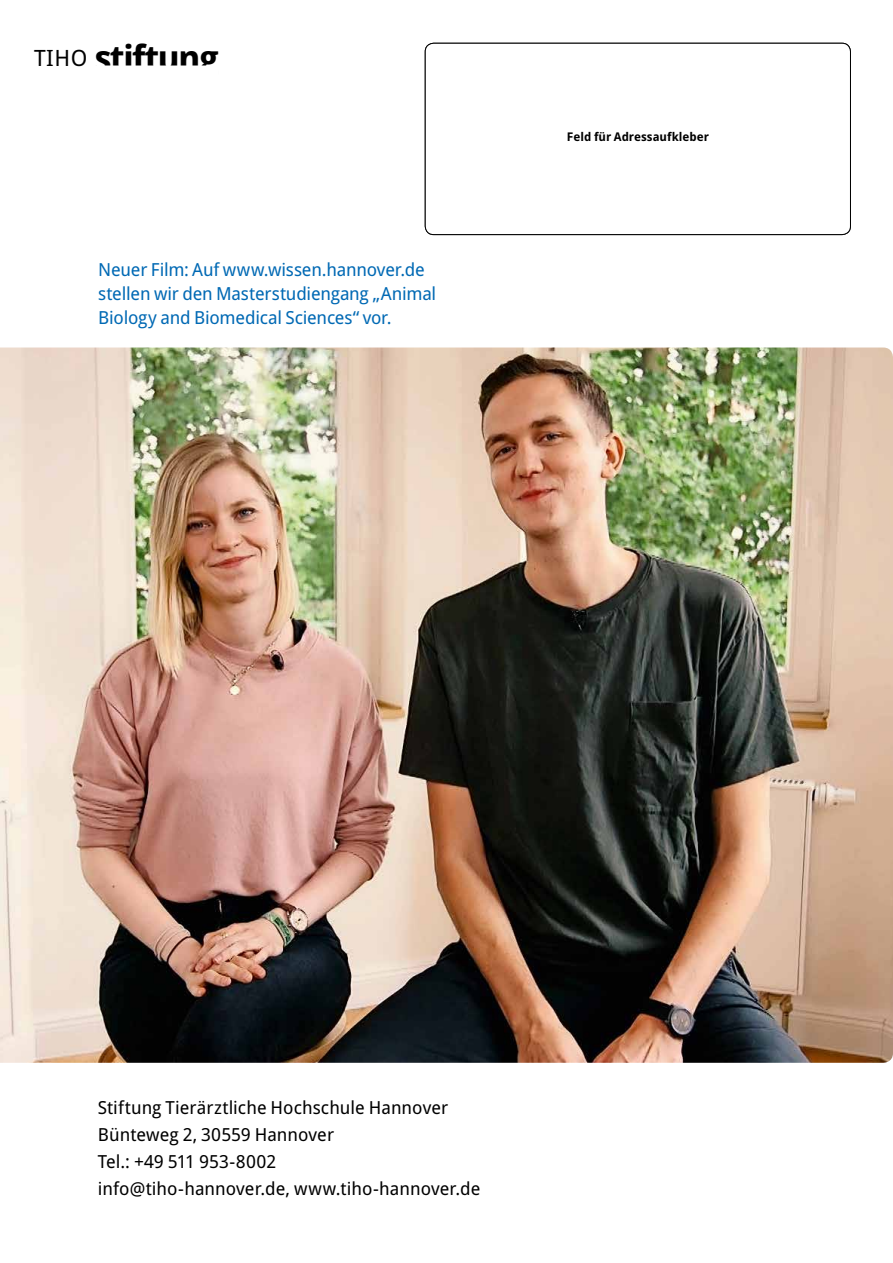
<style>
.page{position:relative;width:893px;height:1263px;background:#fff}
.page>*{position:absolute;margin:0;border:0;box-sizing:border-box;transform-origin:0 0}
.t1{font:700 36px "Droid Sans Pro";letter-spacing:-.05em;color:#000}
.t2{font:18px/27px "Droid Sans Pro";color:#000}
.t3{font:18px/24px "Droid Sans Pro";letter-spacing:-.01em;color:#0069b4}
.t4{font:700 12px "Droid Sans Pro";color:#000}
.s1{font-weight:400;font-size:22.5px}
</style>
<div class="page">
<img style="left:0;top:347px;width:893px;height:716px">
<div style="left:425px;top:43px;width:426px;height:192px;border:1px solid #000;border-radius:9px"></div>
<p class="t1" style="left:34px;top:33px;width:186px"><span class="s1">TIHO</span> stiftung</p>
<p class="t3" style="left:98px;top:257px;width:340px">Neuer Film: Auf www.wissen.hannover.de stellen wir den Masterstudiengang „Animal<br>Biology and Biomedical Sciences“ vor.</p>
<p class="t4" style="left:567px;top:128px;width:143px">Feld für Adressaufkleber</p>
<p class="t4" style="left:567px;top:131px;width:143px">Feld für Adressaufkleber</p>
<p class="t2" style="left:98px;top:1093px;width:384px">Stiftung Tierärztliche Hochschule Hannover Bünteweg 2, 30559 Hannover<br>Tel.: +49 511 953-8002<br>info@tiho-hannover.de, www.tiho-hannover.de</p>
</div>
